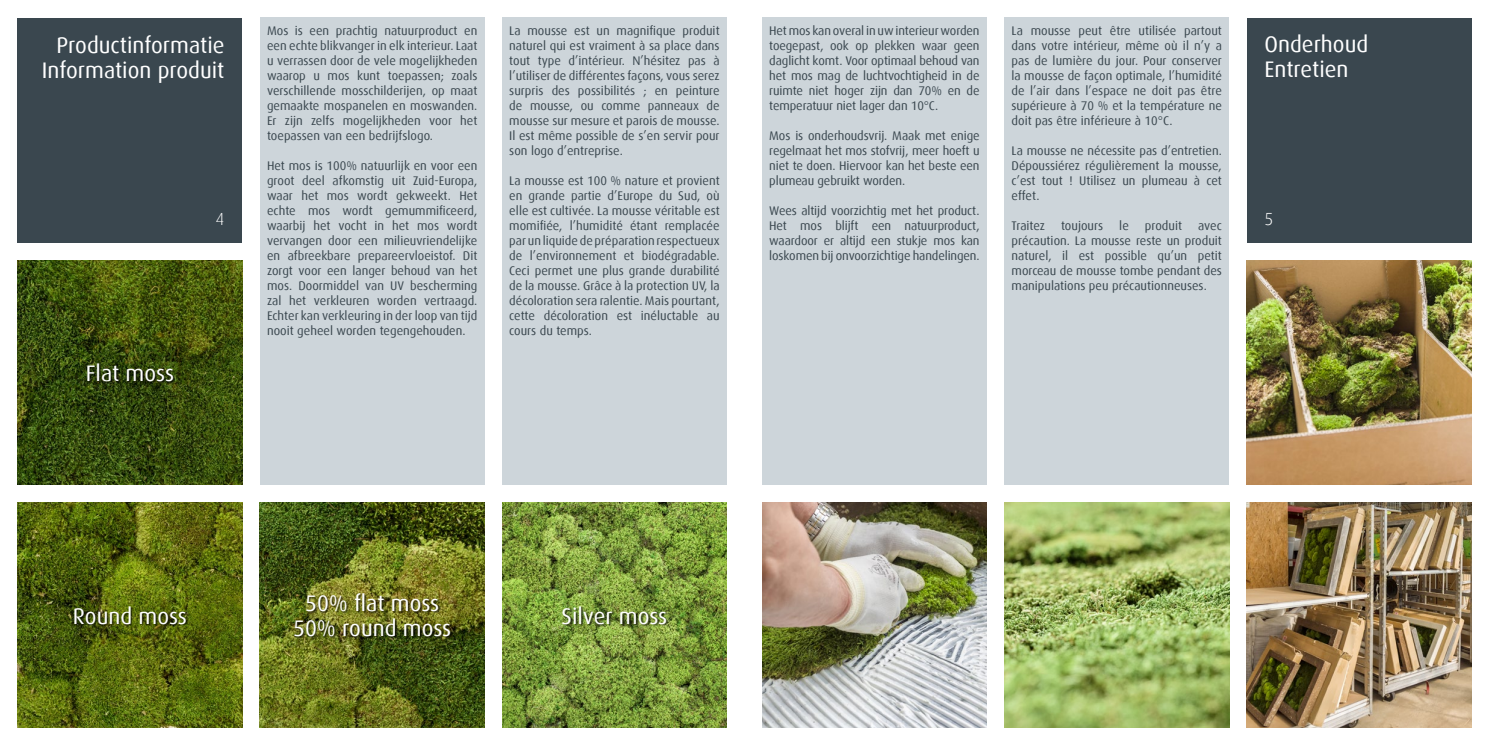
<style>
.page{position:relative;width:1489px;height:745px;background:#fff}
.page>*{position:absolute;margin:0;border:0;box-sizing:border-box;transform-origin:0 0}
.t1{font:22.5px/25px "Dax";color:#fff;text-align:center}
.t2{font:300 22.5px "Dax";letter-spacing:-.005em;color:#fff}
.t3{font:300 17.5px "Dax";color:#fff}
.t4{font:12.5px/15px "Dax";color:#3a474f;text-align:justify}
</style>
<div class="page">
<div style="left:18px;top:18px;width:224px;height:224px;background:#3a474f"></div>
<div style="left:1246px;top:18px;width:224px;height:224px;background:#3a474f"></div>
<div style="left:260px;top:18px;width:224px;height:466px;background:#cdd5da"></div>
<div style="left:502px;top:18px;width:224px;height:466px;background:#cdd5da"></div>
<div style="left:762px;top:18px;width:224px;height:466px;background:#cdd5da"></div>
<div style="left:1004px;top:18px;width:224px;height:466px;background:#cdd5da"></div>
<img style="left:18px;top:260px;width:224px;height:224px">
<div style="left:87px;top:363px;width:89px;height:21px;background:#000;opacity:.75"></div>
<img style="left:502px;top:502px;width:224px;height:224px">
<div style="left:562px;top:605px;width:106px;height:21px;background:#000;opacity:.75"></div>
<img style="left:18px;top:502px;width:224px;height:224px">
<div style="left:74px;top:605px;width:115px;height:21px;background:#000;opacity:.75"></div>
<img style="left:260px;top:502px;width:224px;height:224px">
<div style="left:294px;top:592px;width:159px;height:46px;background:#000;opacity:.75"></div>
<img style="left:762px;top:502px;width:224px;height:224px">
<img style="left:1246px;top:260px;width:224px;height:224px">
<img style="left:1246px;top:502px;width:224px;height:224px">
<img style="left:1004px;top:502px;width:224px;height:224px">
<p class="t4" style="left:509px;top:23px;width:212px">La mousse est un magnifique produit naturel qui est vraiment à sa place dans tout type d’intérieur. N’hésitez pas à l’utiliser de différentes façons, vous serez surpris des possibilités ; en peinture de mousse, ou comme panneaux de mousse sur mesure et parois de mousse.<br>Il est même possible de s’en servir pour son logo d’entreprise.</p>
<p class="t4" style="left:509px;top:173px;width:212px">La mousse est 100 % nature et provient en grande partie d’Europe du Sud, où elle est cultivée. La mousse véritable est momifiée, l’humidité étant remplacée par un liquide de préparation respectueux de l’environnement et biodégradable.<br>Ceci permet une plus grande durabilité de la mousse. Grâce à la protection UV, la décoloration sera ralentie. Mais pourtant, cette décoloration est inéluctable au cours du temps.</p>
<p class="t4" style="left:267px;top:23px;width:212px">Mos is een prachtig natuurproduct en een echte blikvanger in elk interieur. Laat u verrassen door de vele mogelijkheden waarop u mos kunt toepassen; zoals verschillende mosschilderijen, op maat gemaakte mospanelen en moswanden.<br>Er zijn zelfs mogelijkheden voor het toepassen van een bedrijfslogo.</p>
<p class="t4" style="left:267px;top:158px;width:212px">Het mos is 100% natuurlijk en voor een groot deel afkomstig uit Zuid-Europa, waar het mos wordt gekweekt. Het echte mos wordt gemummificeerd, waarbij het vocht in het mos wordt vervangen door een milieuvriendelijke en afbreekbare prepareervloeistof. Dit zorgt voor een langer behoud van het mos. Doormiddel van UV bescherming zal het verkleuren worden vertraagd.<br>Echter kan verkleuring in der loop van tijd nooit geheel worden tegengehouden.</p>
<p class="t4" style="left:769px;top:23px;width:212px">Het mos kan overal in uw interieur worden toegepast, ook op plekken waar geen daglicht komt. Voor optimaal behoud van het mos mag de luchtvochtigheid in de ruimte niet hoger zijn dan 70% en de temperatuur niet lager dan 10°C.</p>
<p class="t4" style="left:769px;top:128px;width:212px">Mos is onderhoudsvrij. Maak met enige regelmaat het mos stofvrij, meer hoeft u niet te doen. Hiervoor kan het beste een plumeau gebruikt worden.</p>
<p class="t4" style="left:769px;top:203px;width:212px">Wees altijd voorzichtig met het product.<br>Het mos blijft een natuurproduct, waardoor er altijd een stukje mos kan loskomen bij onvoorzichtige handelingen.</p>
<p class="t4" style="left:1011px;top:23px;width:212px">La mousse peut être utilisée partout dans votre intérieur, même où il n’y a pas de lumière du jour. Pour conserver la mousse de façon optimale, l’humidité de l’air dans l’espace ne doit pas être supérieure à 70 % et la température ne doit pas être inférieure à 10°C.</p>
<p class="t4" style="left:1011px;top:143px;width:212px">La mousse ne nécessite pas d’entretien.<br>Dépoussiérez régulièrement la mousse, c’est tout ! Utilisez un plumeau à cet effet.</p>
<p class="t4" style="left:1011px;top:218px;width:35px">Traitez</p>
<p class="t4" style="left:1060px;top:218px;width:44px">toujours</p>
<p class="t4" style="left:1119px;top:218px;width:11px">le</p>
<p class="t4" style="left:1144px;top:218px;width:39px">produit</p>
<h1 class="t1" style="left:1264px;top:32px;width:105px;text-align:left">Onderhoud<br>Entretien</h1>
<h1 class="t1" style="left:56px;top:33px;width:158px">Productinformati</h1>
<h1 class="t2" style="left:168px;top:33px;width:58px">Frame</h1>
<h1 class="t2" style="left:1264px;top:33px;width:58px">Frame</h1>
<h1 class="t1" style="left:42px;top:58px;width:184px">Information produit</h1>
<h2 class="t3" style="left:215px;top:209px;width:10px">4</h2>
<h2 class="t3" style="left:1264px;top:209px;width:10px">5</h2>
<p class="t4" style="left:1011px;top:218px;width:212px;text-indent:187px">avec précaution. La mousse reste un produit naturel, il est possible qu’un petit morceau de mousse tombe pendant des manipulations peu précautionneuses.</p>
<h1 class="t1" style="left:86px;top:361px;width:90px">Flat moss</h1>
<h1 class="t1" style="left:293px;top:590px;width:160px">50% flat moss<br>50% round moss</h1>
<h1 class="t1" style="left:73px;top:603px;width:116px">Round moss</h1>
<h1 class="t1" style="left:561px;top:603px;width:107px">Silver moss</h1>
</div>
